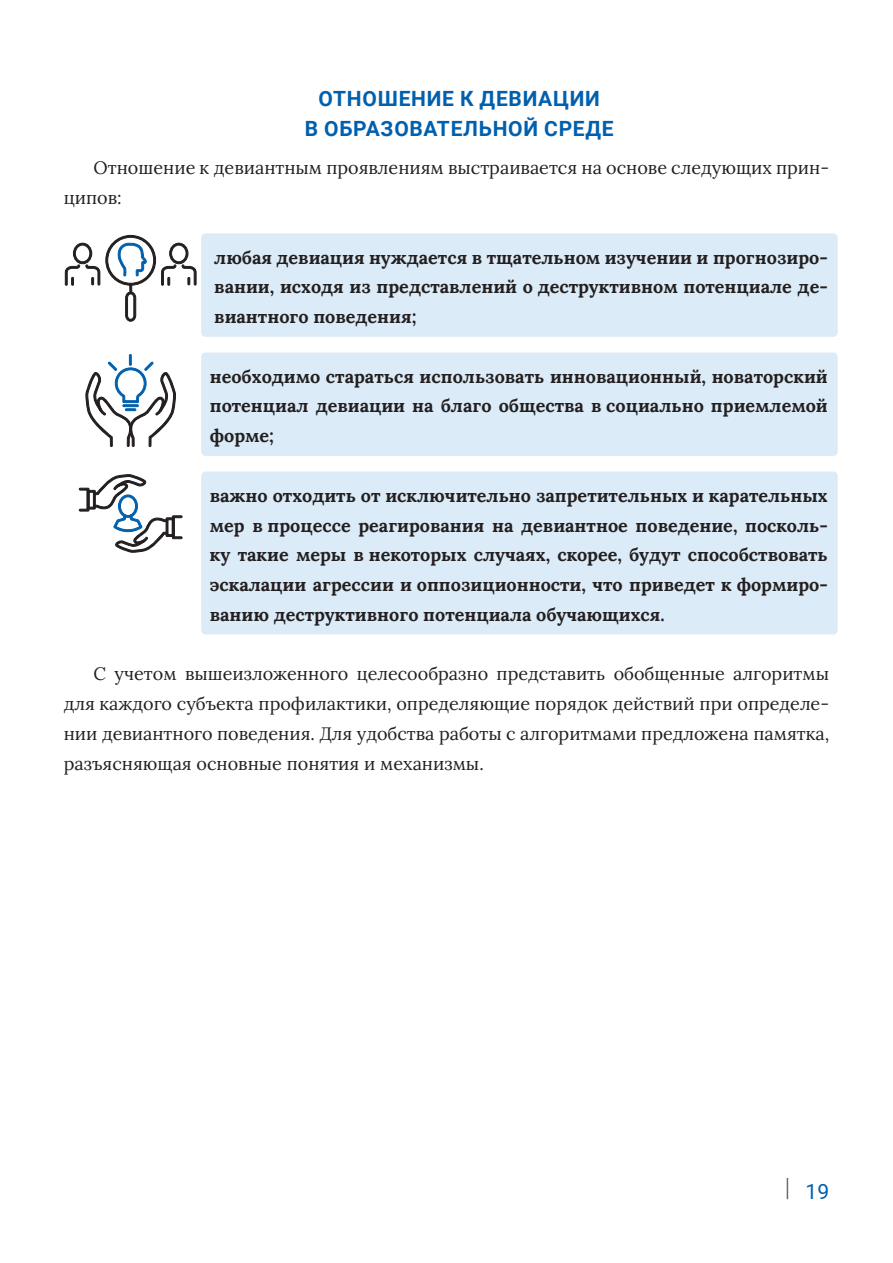
<style>
.page{position:relative;width:893px;height:1263px;background:#fff}
.page>*{position:absolute;margin:0;border:0;box-sizing:border-box;transform-origin:0 0}
.Подзаголовок_цель{font:700 21px/29.7px "Roboto";letter-spacing:.035em;color:#0160ae;text-align:center}
.t1{font:21px "Roboto";color:#0160ae}
.Стиль_абзаца_6{font:700 18px/29.7px "Lora";color:#231f20;text-align:justify}
._0_Основной_абзац{font:18px/29.7px "Lora";color:#231f20}
</style>
<div class="page">
<svg style="left:787px;top:1178px;width:1px;height:21px"></svg>
<svg style="left:65px;top:235px;width:131px;height:87px"></svg>
<svg style="left:85px;top:354px;width:91px;height:93px"></svg>
<svg style="left:79px;top:474px;width:103px;height:79px"></svg>
<div style="left:201px;top:233px;width:637px;height:104px;background:#dbebf7;border-radius:4px"></div>
<div style="left:201px;top:352px;width:637px;height:104px;background:#dbebf7;border-radius:4px"></div>
<div style="left:201px;top:472px;width:637px;height:162px;background:#dbebf7;border-radius:4px"></div>
<p class="Подзаголовок_цель" style="left:305px;top:83px;width:311px">ОТНОШЕНИЕ К ДЕВИАЦИИ<br>В ОБРАЗОВАТЕЛЬНОЙ СРЕДЕ</p>
<p class="_0_Основной_абзац" style="left:64px;top:152px;width:767px;text-indent:30px">Отношение к девиантным проявлениям выстраивается на основе следующих прин&shy;ципов:</p>
<p class="Стиль_абзаца_6" style="left:214px;top:240px;width:615px">любая девиация нуждается в тщательном изучении и прогнозиро&shy;вании, исходя из представлений о деструктивном потенциале де&shy;виантного поведения;</p>
<p class="Стиль_абзаца_6" style="left:210px;top:359px;width:620px">необходимо стараться использовать инновационный, новаторский потенциал девиации на благо общества в социально приемлемой форме;</p>
<p class="Стиль_абзаца_6" style="left:210px;top:478px;width:620px">важно отходить от исключительно запретительных и карательных мер в процессе реагирования на девиантное поведение, посколь&shy;ку такие меры в некоторых случаях, скорее, будут способствовать эскалации агрессии и оппозиционности, что приведет к формиро&shy;ванию деструктивного потенциала обучающихся.</p>
<p class="_0_Основной_абзац" style="left:64px;top:658px;width:767px;text-align:justify;text-indent:30px">С учетом вышеизложенного целесообразно представить обобщенные алгоритмы для каждого субъекта профилактики, определяющие порядок действий при определе&shy;нии девиантного поведения. Для удобства работы с алгоритмами предложена памятка, разъясняющая основные понятия и механизмы.</p>
<p class="t1" style="left:806px;top:1177px;width:25px">19</p>
</div>
